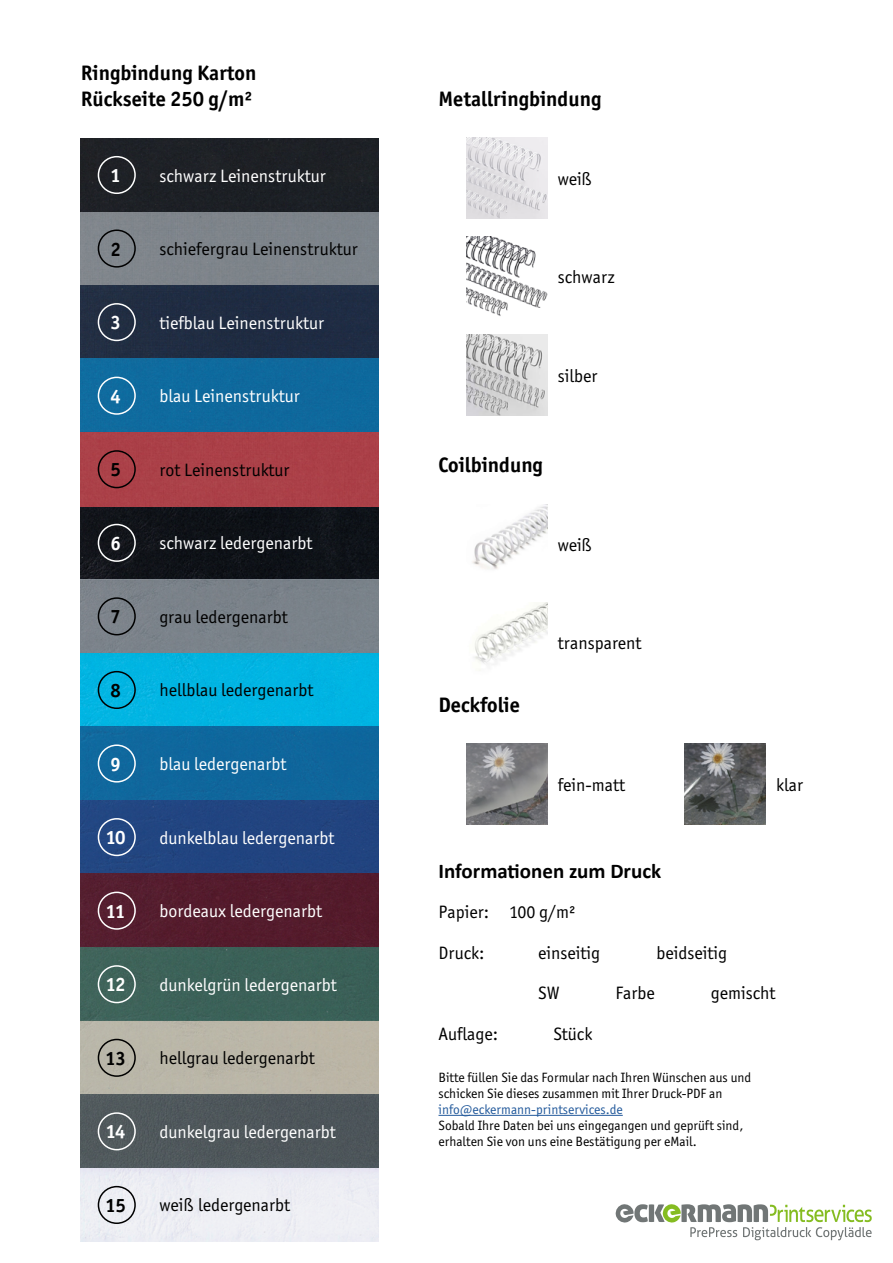
<style>
.page{position:relative;width:893px;height:1263px;background:#fff}
.page>*{position:absolute;margin:0;border:0;box-sizing:border-box;transform-origin:0 0}
.t1{font:700 21px/25.2px "Officina Sans ITC Std";color:#000}
.t2{font:700 21px "Calibri";color:#000}
.t3{font:700 19.35px "Officina Sans ITC Std";letter-spacing:-.045em;color:#fff}
.t4{font:700 19.35px "Officina Sans ITC Std";color:#000}
.t5{font:18px "Officina Sans ITC Std";color:#000}
.t6{font:18px "Officina Sans ITC Std";color:#fff}
.t7{font:13.5px/16.2px "Officina Sans ITC Std";color:#000}
.t8{font:13.5px "Officina Sans ITC Std";color:#22599b}
</style>
<div class="page">
<img style="left:81px;top:138px;width:297px;height:1104px">
<div style="left:98px;top:156px;width:38px;height:38px;border:2px solid #fff;border-radius:50%"></div>
<div style="left:98px;top:229px;width:38px;height:39px;border:2px solid #000;border-radius:50%"></div>
<div style="left:98px;top:303px;width:38px;height:38px;border:2px solid #fff;border-radius:50%"></div>
<div style="left:98px;top:377px;width:38px;height:38px;border:2px solid #fff;border-radius:50%"></div>
<div style="left:98px;top:524px;width:38px;height:38px;border:2px solid #fff;border-radius:50%"></div>
<div style="left:98px;top:597px;width:38px;height:38px;border:2px solid #000;border-radius:50%"></div>
<div style="left:98px;top:671px;width:38px;height:38px;border:2px solid #000;border-radius:50%"></div>
<div style="left:98px;top:744px;width:38px;height:38px;border:2px solid #fff;border-radius:50%"></div>
<div style="left:98px;top:818px;width:38px;height:38px;border:2px solid #fff;border-radius:50%"></div>
<div style="left:98px;top:892px;width:38px;height:38px;border:2px solid #fff;border-radius:50%"></div>
<div style="left:98px;top:965px;width:38px;height:38px;border:2px solid #fff;border-radius:50%"></div>
<div style="left:98px;top:1039px;width:38px;height:38px;border:2px solid #000;border-radius:50%"></div>
<div style="left:98px;top:1112px;width:38px;height:38px;border:2px solid #fff;border-radius:50%"></div>
<div style="left:98px;top:1186px;width:38px;height:38px;border:2px solid #000;border-radius:50%"></div>
<div style="left:98px;top:450px;width:38px;height:38px;border:2px solid #000;border-radius:50%"></div>
<img style="left:466px;top:744px;width:81px;height:81px">
<img style="left:685px;top:744px;width:80px;height:81px">
<svg style="left:616px;top:1204px;width:256px;height:36px"></svg>
<img style="left:466px;top:138px;width:81px;height:80px">
<img style="left:466px;top:236px;width:81px;height:80px">
<img style="left:466px;top:335px;width:81px;height:80px">
<img style="left:472px;top:504px;width:75px;height:65px">
<img style="left:474px;top:602px;width:73px;height:69px">
<hr style="left:438px;top:1115px;width:185px;height:1px;background:#22599b">
<p class="t1" style="left:81px;top:60px;width:177px">Ringbindung Karton<br>Rückseite 250 g/m²</p>
<p class="t3" style="left:110px;top:163px;width:12px">1</p>
<p class="t6" style="left:159px;top:165px;width:168px">schwarz Leinenstruktur</p>
<p class="t4" style="left:110px;top:237px;width:12px">2</p>
<p class="t5" style="left:159px;top:239px;width:200px">schiefergrau Leinenstruktur</p>
<p class="t3" style="left:110px;top:311px;width:12px">3</p>
<p class="t6" style="left:159px;top:312px;width:166px">tiefblau Leinenstruktur</p>
<p class="t3" style="left:110px;top:384px;width:12px">4</p>
<p class="t6" style="left:159px;top:386px;width:142px">blau Leinenstruktur</p>
<p class="t4" style="left:110px;top:458px;width:12px">5</p>
<p class="t5" style="left:159px;top:459px;width:132px">rot Leinenstruktur</p>
<p class="t3" style="left:110px;top:531px;width:12px">6</p>
<p class="t6" style="left:159px;top:533px;width:154px">schwarz ledergenarbt</p>
<p class="t4" style="left:110px;top:605px;width:12px">7</p>
<p class="t5" style="left:159px;top:606px;width:130px">grau ledergenarbt</p>
<p class="t4" style="left:110px;top:678px;width:12px">8</p>
<p class="t5" style="left:159px;top:680px;width:155px">hellblau ledergenarbt</p>
<p class="t3" style="left:110px;top:752px;width:12px">9</p>
<p class="t6" style="left:159px;top:753px;width:128px">blau ledergenarbt</p>
<p class="t3" style="left:106px;top:825px;width:21px">10</p>
<p class="t6" style="left:159px;top:827px;width:177px">dunkelblau ledergenarbt</p>
<p class="t3" style="left:106px;top:899px;width:21px">11</p>
<p class="t6" style="left:159px;top:901px;width:164px">bordeaux ledergenarbt</p>
<p class="t3" style="left:106px;top:973px;width:21px">12</p>
<p class="t6" style="left:159px;top:974px;width:179px">dunkelgrün ledergenarbt</p>
<p class="t4" style="left:106px;top:1046px;width:22px">13</p>
<p class="t5" style="left:159px;top:1048px;width:157px">hellgrau ledergenarbt</p>
<p class="t3" style="left:106px;top:1120px;width:22px">14</p>
<p class="t6" style="left:159px;top:1121px;width:178px">dunkelgrau ledergenarbt</p>
<p class="t4" style="left:106px;top:1193px;width:22px">15</p>
<p class="t5" style="left:159px;top:1195px;width:132px">weiß ledergenarbt</p>
<p class="t1" style="left:438px;top:86px;width:164px">Metallringbindung</p>
<p class="t5" style="left:558px;top:168px;width:36px">weiß</p>
<p class="t5" style="left:558px;top:267px;width:59px">schwarz</p>
<p class="t5" style="left:558px;top:365px;width:41px">silber</p>
<p class="t1" style="left:438px;top:452px;width:106px">Coilbindung</p>
<p class="t5" style="left:558px;top:534px;width:36px">weiß</p>
<p class="t1" style="left:438px;top:692px;width:83px">Deckfolie</p>
<p class="t5" style="left:558px;top:633px;width:85px">transparent</p>
<p class="t5" style="left:558px;top:774px;width:69px">fein-matt</p>
<p class="t5" style="left:776px;top:774px;width:28px">klar</p>
<p class="t2" style="left:438px;top:857px;width:224px">Informationen zum Druck</p>
<p class="t5" style="left:438px;top:902px;width:138px">Papier: 100 g/m²</p>
<p class="t5" style="left:438px;top:942px;width:47px">Druck:</p>
<p class="t5" style="left:538px;top:942px;width:63px">einseitig</p>
<p class="t5" style="left:656px;top:942px;width:72px">beidseitig</p>
<p class="t5" style="left:538px;top:983px;width:23px">SW</p>
<p class="t5" style="left:616px;top:983px;width:41px">Farbe</p>
<p class="t5" style="left:711px;top:983px;width:66px">gemischt</p>
<p class="t5" style="left:438px;top:1023px;width:61px">Auflage:</p>
<p class="t5" style="left:553px;top:1023px;width:40px">Stück</p>
<p class="t7" style="left:438px;top:1069px;width:314px">Bitte füllen Sie das Formular nach Ihren Wünschen aus und schicken Sie dieses zusammen mit Ihrer Druck-PDF an</p>
<p class="t8" style="left:438px;top:1101px;width:186px">info@eckermann-printservices.de</p>
<p class="t7" style="left:438px;top:1117px;width:306px">Sobald Ihre Daten bei uns eingegangen und geprüft sind, erhalten Sie von uns eine Bestätigung per eMail.</p>
</div>
